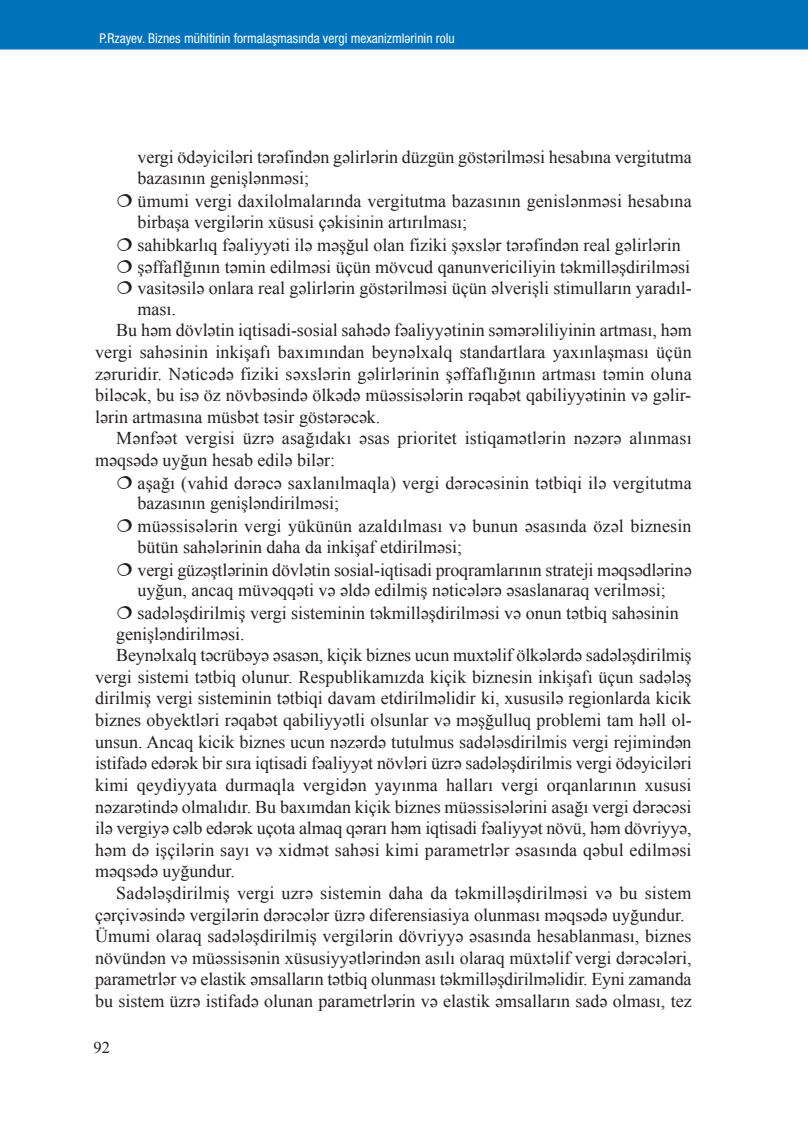
<style>
.page{position:relative;width:808px;height:1127px;background:#fff}
.page>*{position:absolute;margin:0;border:0;box-sizing:border-box;transform-origin:0 0}
.t1{font:18px/23px "Times New Roman";color:#231f20}
.t2{font:16.5px "Times New Roman";color:#231f20}
.t3{font:condensed 13.5px "Az Helvetica Neue";color:#fff}
</style>
<div class="page">
<div style="left:0;top:0;width:808px;height:49px;background:#0072bc"></div>
<p class="t3" style="left:100px;top:33px;width:357px">P.Rzayev. Biznes mühitinin formalaşmasında vergi mexanizmlərinin rolu</p>
<p class="t1" style="left:138px;top:146px;width:556px;line-height:22.4px">vergi ödəyiciləri tərəfindən gəlirlərin düzgün göstərilməsi hesabına vergitutma bazasının genişlənməsi;<br>ümumi vergi daxilolmalarında vergitutma bazasının genislənməsi hesabına</p>
<p class="t1" style="left:138px;top:210px;width:331px">birbaşa vergilərin xüsusi çəkisinin artırılması;</p>
<p class="t1" style="left:138px;top:233px;width:545px">sahibkarlıq fəaliyyəti ilə məşğul olan fiziki şəxslər tərəfindən real gəlirlərin</p>
<p class="t1" style="left:138px;top:255px;width:554px">şəffaflğının təmin edilməsi üçün mövcud qanunvericiliyin təkmilləşdirilməsi</p>
<p class="t1" style="left:138px;top:277px;width:556px">vasitəsilə onlara real gəlirlərin göstərilməsi üçün əlverişli stimulların yaradıl-</p>
<p class="t1" style="left:138px;top:297px;width:40px">ması.</p>
<p class="t1" style="left:116px;top:319px;width:577px">Bu həm dövlətin iqtisadi-sosial sahədə fəaliyyətinin səmərəliliyinin artması, həm</p>
<p class="t1" style="left:95px;top:340px;width:598px">vergi sahəsinin inkişafı baxımından beynəlxalq standartlara yaxınlaşması üçün</p>
<p class="t1" style="left:95px;top:362px;width:598px">zəruridir. Nəticədə fiziki səxslərin gəlirlərinin şəffaflığının artması təmin oluna</p>
<p class="t1" style="left:95px;top:384px;width:598px">biləcək, bu isə öz növbəsində ölkədə müəssisələrin rəqabət qabiliyyətinin və gəlir-</p>
<p class="t1" style="left:95px;top:405px;width:287px">lərin artmasına müsbət təsir göstərəcək.</p>
<p class="t1" style="left:116px;top:427px;width:577px">Mənfəət vergisi üzrə asağıdakı əsas prioritet istiqamətlərin nəzərə alınması</p>
<p class="t1" style="left:95px;top:448px;width:241px">məqsədə uyğun hesab edilə bilər:</p>
<p class="t1" style="left:138px;top:471px;width:556px">aşağı (vahid dərəcə saxlanılmaqla) vergi dərəcəsinin tətbiqi ilə vergitutma</p>
<p class="t1" style="left:138px;top:492px;width:556px">bazasının genişləndirilməsi;<br>müəssisələrin vergi yükünün azaldılması və bunun əsasında özəl biznesin</p>
<p class="t1" style="left:138px;top:535px;width:556px">bütün sahələrinin daha da inkişaf etdirilməsi;<br>vergi güzəştlərinin dövlətin sosial-iqtisadi proqramlarının strateji məqsədlərinə</p>
<p class="t1" style="left:138px;top:579px;width:543px">uyğun, ancaq müvəqqəti və əldə edilmiş nəticələrə əsaslanaraq verilməsi; sadələşdirilmiş vergi sisteminin təkmilləşdirilməsi və onun tətbiq sahəsinin</p>
<p class="t1" style="left:116px;top:622px;width:130px">genişləndirilməsi.</p>
<p class="t1" style="left:116px;top:644px;width:577px">Beynəlxalq təcrübəyə əsasən, kiçik biznes ucun muxtəlif ölkələrdə sadələşdirilmiş</p>
<p class="t1" style="left:95px;top:665px;width:598px">vergi sistemi tətbiq olunur. Respublikamızda kiçik biznesin inkişafı üçun sadələş</p>
<p class="t1" style="left:95px;top:687px;width:598px">dirilmiş vergi sisteminin tətbiqi davam etdirilməlidir ki, xususilə regionlarda kicik</p>
<p class="t1" style="left:95px;top:708px;width:598px">biznes obyektləri rəqabət qabiliyyətli olsunlar və məşğulluq problemi tam həll ol-</p>
<p class="t1" style="left:95px;top:730px;width:598px">unsun. Ancaq kicik biznes ucun nəzərdə tutulmus sadələsdirilmis vergi rejimindən</p>
<p class="t1" style="left:95px;top:752px;width:598px">istifadə edərək bir sıra iqtisadi fəaliyyət növləri üzrə sadələşdirilmis vergi ödəyiciləri</p>
<p class="t1" style="left:95px;top:773px;width:598px">kimi qeydiyyata durmaqla vergidən yayınma halları vergi orqanlarının xususi</p>
<p class="t1" style="left:95px;top:795px;width:598px">nəzarətində olmalıdır. Bu baxımdan kiçik biznes müəssisələrini asağı vergi dərəcəsi</p>
<p class="t1" style="left:95px;top:816px;width:598px">ilə vergiyə cəlb edərək uçota almaq qərarı həm iqtisadi fəaliyyət növü, həm dövriyyə,</p>
<p class="t1" style="left:95px;top:838px;width:598px">həm də işçilərin sayı və xidmət sahəsi kimi parametrlər əsasında qəbul edilməsi</p>
<p class="t1" style="left:95px;top:860px;width:141px">məqsədə uyğundur.</p>
<p class="t1" style="left:116px;top:881px;width:577px">Sadələşdirilmiş vergi uzrə sistemin daha da təkmilləşdirilməsi və bu sistem</p>
<p class="t1" style="left:95px;top:903px;width:591px">çərçivəsində vergilərin dərəcələr üzrə diferensiasiya olunması məqsədə uyğundur.</p>
<p class="t1" style="left:95px;top:924px;width:598px">Ümumi olaraq sadələşdirilmiş vergilərin dövriyyə əsasında hesablanması, biznes</p>
<p class="t1" style="left:95px;top:946px;width:598px">növündən və müəssisənin xüsusiyyətlərindən asılı olaraq müxtəlif vergi dərəcələri,</p>
<p class="t1" style="left:95px;top:968px;width:598px">parametrlər və elastik əmsalların tətbiq olunması təkmilləşdirilməlidir. Eyni zamanda</p>
<p class="t1" style="left:95px;top:989px;width:598px">bu sistem üzrə istifadə olunan parametrlərin və elastik əmsalların sadə olması, tez</p>
<p class="t2" style="left:94px;top:1038px;width:18px">92</p>
</div>
